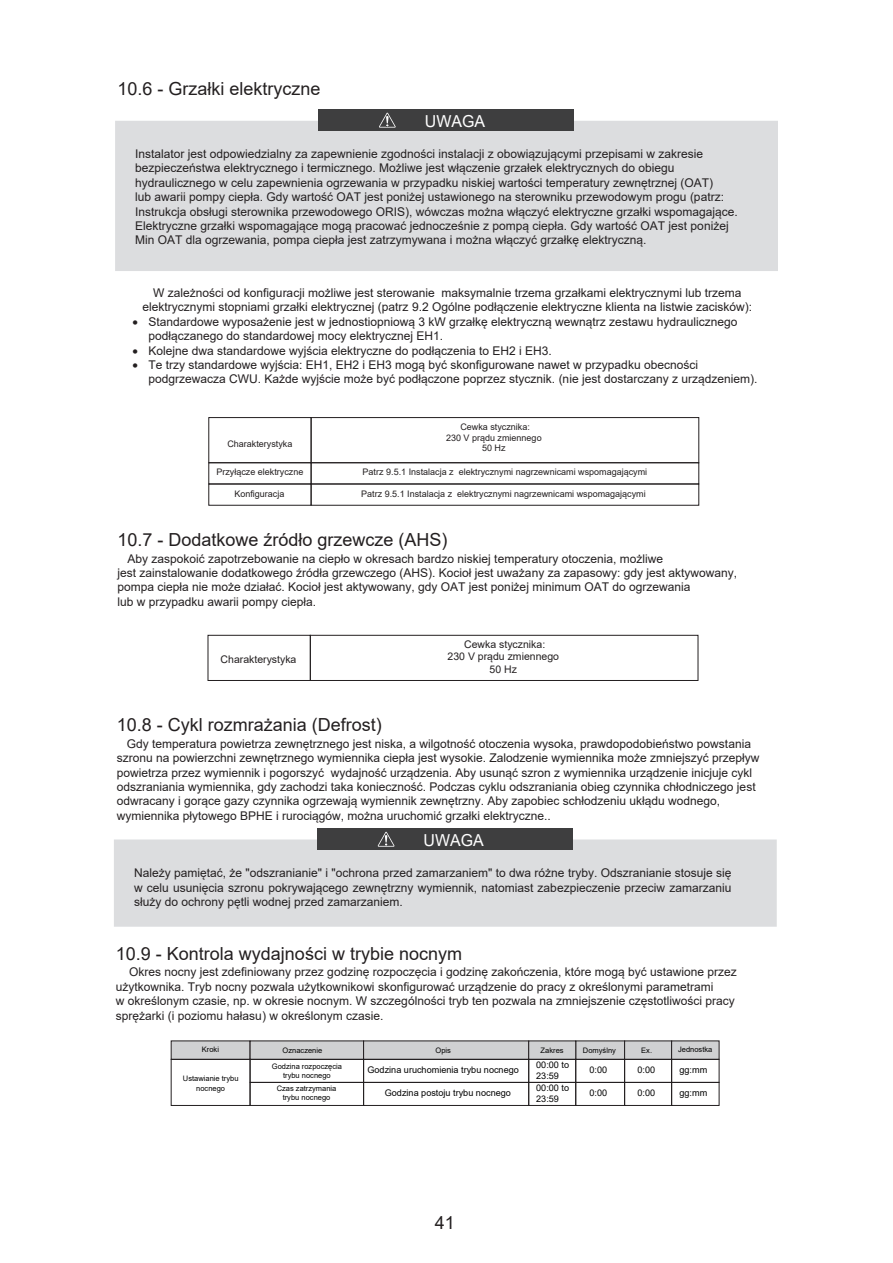
<style>
.page{position:relative;width:893px;height:1263px;background:#fff}
.page>*{position:absolute;margin:0;border:0;box-sizing:border-box;transform-origin:0 0}
.t1{font:18px "Arial";color:#231f20}
.t2{font:16.5px "Arial";color:#fff}
.t3{font:12px/14.4px "Arial";color:#231f20}
.t4{font:10.5px/12.6px "Arial";color:#231f20;text-align:center}
.t5{font:9.15px/10.9px "Arial";color:#030303}
.t6{font:9px/10.8px "Arial";color:#231f20;text-align:center}
.t7{font:7.5px/9px "Arial";color:#030303;text-align:center}
.s1{font-style:inherit}
</style>
<div class="page">
<div style="left:208px;top:417px;width:103px;height:46px;border:1px solid #231f20"></div>
<div style="left:311px;top:417px;width:388px;height:46px;border:1px solid #231f20"></div>
<div style="left:208px;top:462px;width:103px;height:22px;border:1px solid #231f20"></div>
<div style="left:311px;top:462px;width:388px;height:22px;border:1px solid #231f20"></div>
<div style="left:208px;top:484px;width:103px;height:22px;border:1px solid #231f20"></div>
<div style="left:311px;top:484px;width:388px;height:22px;border:1px solid #231f20"></div>
<div style="left:208px;top:635px;width:103px;height:46px;border:1px solid #231f20"></div>
<div style="left:310px;top:635px;width:388px;height:46px;border:1px solid #231f20"></div>
<div style="left:575px;top:1040px;width:50px;height:20px;background:#d0d1d2"></div>
<div style="left:171px;top:1040px;width:79px;height:20px;background:#d0d1d2"></div>
<div style="left:250px;top:1040px;width:114px;height:20px;background:#d0d1d2"></div>
<div style="left:363px;top:1040px;width:166px;height:20px;background:#d0d1d2"></div>
<div style="left:528px;top:1040px;width:48px;height:20px;background:#d0d1d2;border:1px solid #231f20"></div>
<div style="left:624px;top:1040px;width:48px;height:20px;background:#d0d1d2"></div>
<div style="left:671px;top:1040px;width:48px;height:20px;background:#d0d1d2"></div>
<div style="left:250px;top:1059px;width:114px;height:24px;border:1px solid #231f20"></div>
<div style="left:363px;top:1059px;width:166px;height:24px;border:1px solid #231f20"></div>
<div style="left:528px;top:1059px;width:48px;height:24px;border:1px solid #231f20"></div>
<div style="left:575px;top:1059px;width:50px;height:24px;border:1px solid #231f20"></div>
<div style="left:624px;top:1059px;width:48px;height:24px;border:1px solid #231f20"></div>
<div style="left:671px;top:1059px;width:48px;height:24px;border:1px solid #231f20"></div>
<svg style="left:171px;top:1059px;width:80px;height:47px"></svg>
<div style="left:250px;top:1082px;width:114px;height:24px;border:1px solid #231f20"></div>
<div style="left:363px;top:1082px;width:166px;height:24px;border:1px solid #231f20"></div>
<div style="left:528px;top:1082px;width:48px;height:24px;border:1px solid #231f20"></div>
<div style="left:575px;top:1082px;width:50px;height:24px;border:1px solid #231f20"></div>
<div style="left:624px;top:1082px;width:48px;height:24px;border:1px solid #231f20"></div>
<div style="left:671px;top:1082px;width:48px;height:24px;border:1px solid #231f20"></div>
<div style="left:114px;top:839px;width:663px;height:88px;background:#dcdddf"></div>
<div style="left:318px;top:828px;width:255px;height:22px;background:#3e3e3f"></div>
<svg style="left:378px;top:832px;width:16px;height:15px"></svg>
<div style="left:115px;top:121px;width:663px;height:150px;background:#dcdddf"></div>
<div style="left:319px;top:110px;width:255px;height:21px;background:#3e3e3f"></div>
<svg style="left:379px;top:113px;width:17px;height:15px"></svg>
<h1 class="t1" style="left:118px;top:77px;width:205px">10.6 - Grzałki elektryczne</h1>
<h2 class="t2" style="left:425px;top:109px;width:62px">UWAGA</h2>
<p class="t3" style="left:135px;top:147px;width:604px">Instalator jest odpowiedzialny za zapewnienie zgodności instalacji z obowiązującymi przepisami w zakresie bezpieczeństwa elektrycznego i termicznego. Możliwe jest włączenie grzałek elektrycznych do obiegu hydraulicznego w celu zapewnienia ogrzewania w przypadku niskiej wartości temperatury zewnętrznej (OAT)<br>lub awarii pompy ciepła. Gdy wartość OAT jest poniżej ustawionego na sterowniku przewodowym progu (patrz:<br>Instrukcja obsługi sterownika przewodowego ORIS), wówczas można włączyć elektryczne grzałki wspomagające.<br>Elektryczne grzałki wspomagające mogą pracować jednocześnie z pompą ciepła. Gdy wartość OAT jest poniżej Min OAT dla ogrzewania, pompa ciepła jest zatrzymywana i można włączyć grzałkę elektryczną.</p>
<p class="t3" style="left:143px;top:286px;width:611px;text-align:center">W zależności od konfiguracji możliwe jest sterowanie maksymalnie trzema grzałkami elektrycznymi lub trzema elektrycznymi stopniami grzałki elektrycznej (patrz <span class="s1">9</span>.<span class="s1">2</span> Ogólne podłączenie elektryczne klienta na listwie zacisków):</p>
<p class="t3" style="left:148px;top:314px;width:590px;text-indent:-16px">• Standardowe wyposażenie jest w jednostiopniową 3 kW grzałkę elektryczną wewnątrz zestawu hydraulicznego podłączanego do standardowej mocy elektrycznej EH1.</p>
<p class="t3" style="left:132px;top:343px;width:421px">• Kolejne dwa standardowe wyjścia elektryczne do podłączenia to EH2 i EH3.</p>
<p class="t3" style="left:148px;top:357px;width:610px;text-indent:-16px">• Te trzy standardowe wyjścia: EH1, EH2 i EH3 mogą być skonfigurowane nawet w przypadku obecności podgrzewacza CWU. Każde wyjście może być podłączone poprzez stycznik. (nie jest dostarczany z urządzeniem).</p>
<p class="t6" style="left:446px;top:421px;width:97px">Cewka stycznika:<br>230 V prądu zmiennego<br>50 Hz</p>
<p class="t6" style="left:227px;top:438px;width:67px">Charakterystyka</p>
<p class="t6" style="left:216px;top:467px;width:89px">Przyłącze elektryczne</p>
<p class="t6" style="left:363px;top:467px;width:286px">Patrz <span class="s1">9.5.1</span> Instalacja z elektrycznymi nagrzewnicami wspomagającymi</p>
<p class="t6" style="left:234px;top:488px;width:52px">Konfiguracja</p>
<p class="t6" style="left:361px;top:488px;width:286px">Patrz <span class="s1">9.5.1</span> Instalacja z elektrycznymi nagrzewnicami wspomagającymi</p>
<h1 class="t1" style="left:117px;top:527px;width:332px">10.7 - Dodatkowe źródło grzewcze (AHS)</h1>
<p class="t3" style="left:117px;top:551px;width:621px;text-indent:10px">Aby zaspokoić zapotrzebowanie na ciepło w okresach bardzo niskiej temperatury otoczenia, możliwe<br>jest zainstalowanie dodatkowego źródła grzewczego (AHS). Kocioł jest uważany za zapasowy: gdy jest aktywowany, pompa ciepła nie może działać. Kocioł jest aktywowany, gdy OAT jest poniżej minimum OAT do ogrzewania<br>lub w przypadku awarii pompy ciepła.</p>
<p class="t4" style="left:448px;top:638px;width:113px">Cewka stycznika:<br>230 V prądu zmiennego<br>50 Hz</p>
<p class="t4" style="left:221px;top:653px;width:77px">Charakterystyka</p>
<h1 class="t1" style="left:117px;top:712px;width:267px">10.8 - Cykl rozmrażania (Defrost)</h1>
<p class="t3" style="left:117px;top:736px;width:644px;text-indent:10px">Gdy temperatura powietrza zewnętrznego jest niska, a wilgotność otoczenia wysoka, prawdopodobieństwo powstania szronu na powierzchni zewnętrznego wymiennika ciepła jest wysokie. Zalodzenie wymiennika może zmniejszyć przepływ powietrza przez wymiennik i pogorszyć wydajność urządzenia. Aby usunąć szron z wymiennika urządzenie inicjuje cykl odszraniania wymiennika, gdy zachodzi taka konieczność. Podczas cyklu odszraniania obieg czynnika chłodniczego jest odwracany i gorące gazy czynnika ogrzewają wymiennik zewnętrzny. Aby zapobiec schłodzeniu ukłądu wodnego, wymiennika płytowego BPHE i rurociągów, można uruchomić grzałki elektryczne..</p>
<h2 class="t2" style="left:424px;top:828px;width:62px">UWAGA</h2>
<p class="t3" style="left:134px;top:866px;width:599px;text-align:justify">Należy pamiętać, że "odszranianie" i "ochrona przed zamarzaniem" to dwa różne tryby. Odszranianie stosuje się w celu usunięcia szronu pokrywającego zewnętrzny wymiennik, natomiast zabezpieczenie przeciw zamarzaniu służy do ochrony pętli wodnej przed zamarzaniem.</p>
<h1 class="t1" style="left:116px;top:941px;width:348px">10.9 - Kontrola wydajności w trybie nocnym</h1>
<p class="t3" style="left:116px;top:965px;width:622px;text-indent:13px">Okres nocny jest zdefiniowany przez godzinę rozpoczęcia i godzinę zakończenia, które mogą być ustawione przez użytkownika. Tryb nocny pozwala użytkownikowi skonfigurować urządzenie do pracy z określonymi parametrami<br>w określonym czasie, np. w okresie nocnym. W szczególności tryb ten pozwala na zmniejszenie częstotliwości pracy sprężarki (i poziomu hałasu) w określonym czasie.</p>
<p class="t7" style="left:202px;top:1045px;width:19px">Kroki</p>
<p class="t7" style="left:283px;top:1045px;width:41px">Oznaczenie</p>
<p class="t7" style="left:436px;top:1045px;width:17px">Opis</p>
<p class="t7" style="left:541px;top:1045px;width:24px">Zakres</p>
<p class="t7" style="left:583px;top:1045px;width:35px">Domyślny</p>
<p class="t7" style="left:641px;top:1045px;width:12px">Ex.</p>
<p class="t7" style="left:678px;top:1045px;width:36px">Jednostka</p>
<p class="t7" style="left:272px;top:1062px;width:72px">Godzina rozpoczęcia trybu nocnego</p>
<p class="t5" style="left:367px;top:1064px;width:153px">Godzina uruchomienia trybu nocnego</p>
<p class="t5" style="left:589px;top:1064px;width:19px">0:00</p>
<p class="t5" style="left:637px;top:1064px;width:19px">0:00</p>
<p class="t5" style="left:679px;top:1064px;width:29px">gg:mm</p>
<p class="t7" style="left:277px;top:1084px;width:61px">Czas zatrzymania trybu nocnego</p>
<p class="t5" style="left:385px;top:1087px;width:128px">Godzina postoju trybu nocnego</p>
<p class="t5" style="left:589px;top:1087px;width:19px">0:00</p>
<p class="t5" style="left:637px;top:1087px;width:19px">0:00</p>
<p class="t5" style="left:679px;top:1087px;width:29px">gg:mm</p>
<p class="t5" style="left:536px;top:1059px;width:34px">00:00 to<br>23:59</p>
<p class="t7" style="left:183px;top:1074px;width:57px">Ustawianie trybu nocnego</p>
<p class="t5" style="left:536px;top:1082px;width:34px">00:00 to<br>23:59</p>
<h1 class="t1" style="left:435px;top:1210px;width:22px">41</h1>
</div>
